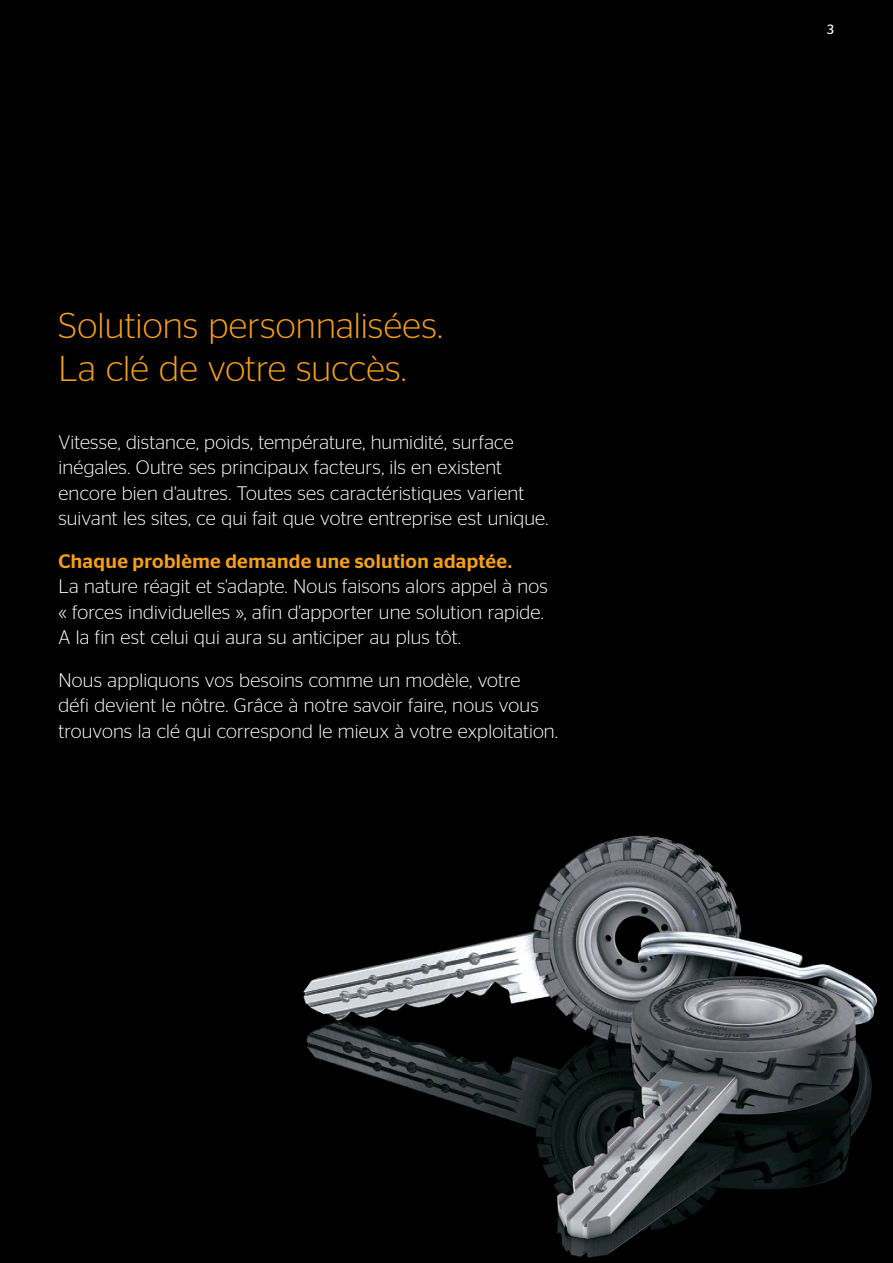
<style>
.page{position:relative;width:893px;height:1263px;background:#000}
.page>*{position:absolute;margin:0;border:0;box-sizing:border-box;transform-origin:0 0}
.t1{font:300 36px/42.5px "Continental Stag Sans";letter-spacing:.005em;color:#f5a01c}
.t2{font:300 19.5px/25.5px "Continental Stag Sans";letter-spacing:.01em;color:#fff}
.t3{font:500 19.5px "Continental Stag Sans";letter-spacing:.02em;color:#f5a01c}
.t4{font:13.5px "Continental Stag Sans";color:#fff}
</style>
<div class="page">
<img style="left:303px;top:835px;width:575px;height:423px">
<h1 class="t1" style="left:58px;top:304px;width:386px">Solutions personnalisées.<br>La clé de votre succès.</h1>
<p class="t2" style="left:58px;top:429px;width:491px">Vitesse, distance, poids, température, humidité, surface inégales. Outre ses principaux facteurs, ils en existent encore bien d'autres. Toutes ses caractéristiques varient suivant les sites, ce qui fait que votre entreprise est unique.</p>
<p class="t3" style="left:58px;top:550px;width:455px">Chaque problème demande une solution adaptée.</p>
<p class="t2" style="left:58px;top:573px;width:491px">La nature réagit et s'adapte. Nous faisons alors appel à nos « forces individuelles », afin d'apporter une solution rapide.<br>A la fin est celui qui aura su anticiper au plus tôt.</p>
<p class="t2" style="left:58px;top:667px;width:501px">Nous appliquons vos besoins comme un modèle, votre<br>défi devient le nôtre. Grâce à notre savoir faire, nous vous trouvons la clé qui correspond le mieux à votre exploitation.</p>
<p class="t4" style="left:826px;top:22px;width:10px">3</p>
</div>
